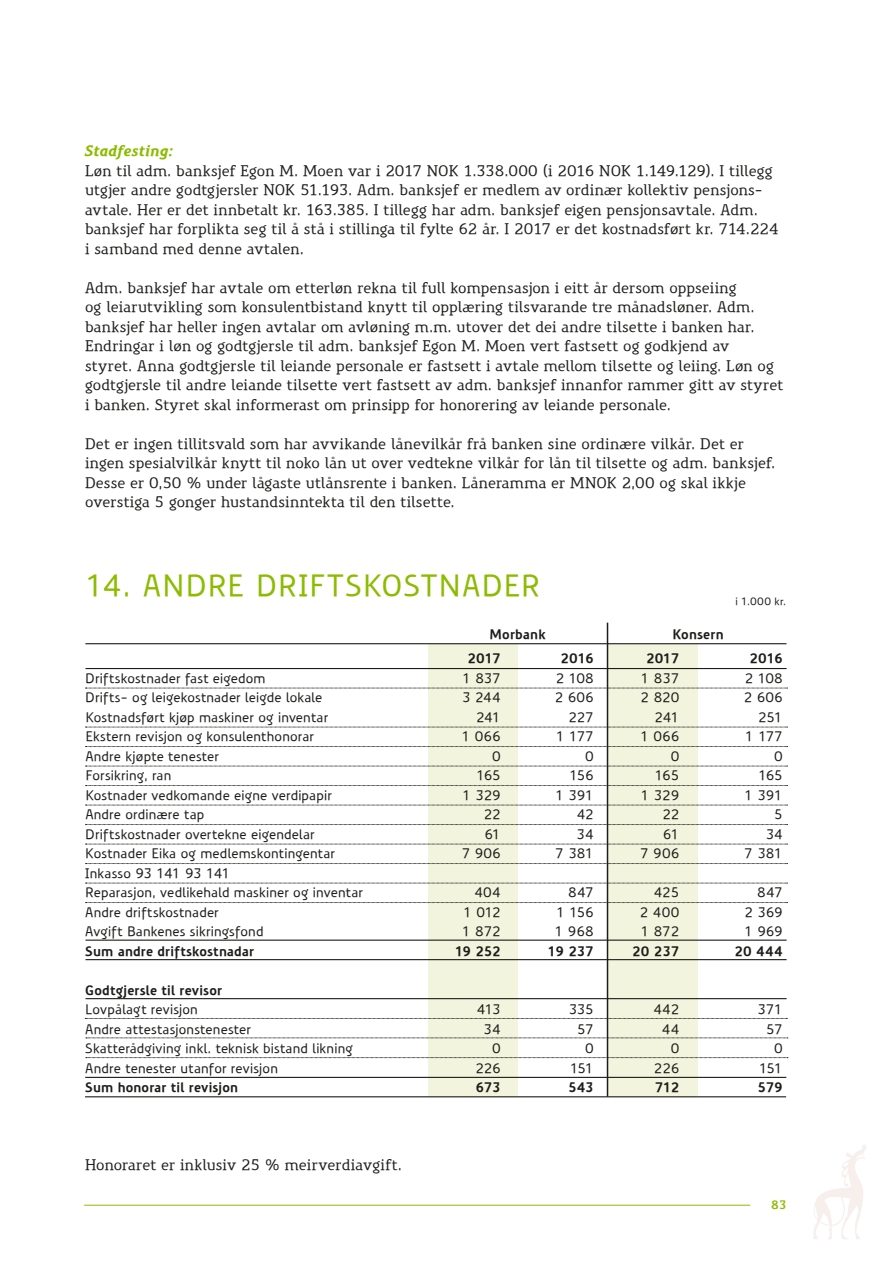
<style>
.page{position:relative;width:893px;height:1263px;background:#fff}
.page>*{position:absolute;margin:0;border:0;box-sizing:border-box;transform-origin:0 0}
.t1{font:500 30px "Precious Sans";letter-spacing:.025em;color:#8dbb00}
.t2{font:500 15px/19.5px "Precious Serif";letter-spacing:.005em;color:#1d1d1b}
.t3{font:italic 900 15px "Precious Serif";letter-spacing:.01em;color:#8dbb00}
.t4{font:500 13.5px/19.5px "Precious Sans";letter-spacing:.01em;color:#1d1d1b}
.t5{font:700 13.5px "Precious Sans";letter-spacing:.005em;color:#1d1d1b}
.t6{font:700 12px "Precious Serif";color:#8dbb00}
.t7{font:500 10.5px "Precious Sans";color:#1d1d1b}
</style>
<div class="page">
<hr style="left:84px;top:1205px;width:666px;height:1px;background:#8dbb00">
<svg style="left:813px;top:1145px;width:53px;height:94px"></svg>
<div style="left:608px;top:644px;width:90px;height:453px;background:#f2f4dd"></div>
<div style="left:428px;top:644px;width:90px;height:453px;background:#f2f4dd"></div>
<svg style="left:86px;top:688px;width:702px;height:1px"></svg>
<hr style="left:86px;top:668px;width:701px;height:1px;background:#1d1d1b">
<svg style="left:86px;top:727px;width:702px;height:1px"></svg>
<svg style="left:86px;top:746px;width:702px;height:1px"></svg>
<svg style="left:86px;top:766px;width:702px;height:1px"></svg>
<svg style="left:86px;top:785px;width:702px;height:1px"></svg>
<svg style="left:86px;top:805px;width:702px;height:1px"></svg>
<svg style="left:86px;top:824px;width:702px;height:1px"></svg>
<svg style="left:86px;top:844px;width:702px;height:1px"></svg>
<svg style="left:86px;top:863px;width:702px;height:1px"></svg>
<svg style="left:86px;top:883px;width:702px;height:1px"></svg>
<svg style="left:86px;top:902px;width:702px;height:1px"></svg>
<hr style="left:86px;top:939px;width:701px;height:2px;background:#1d1d1b">
<hr style="left:86px;top:959px;width:701px;height:1px;background:#1d1d1b">
<hr style="left:86px;top:998px;width:701px;height:1px;background:#1d1d1b">
<svg style="left:86px;top:1038px;width:702px;height:1px"></svg>
<hr style="left:85px;top:643px;width:701px;height:1px;background:#1d1d1b">
<hr style="left:607px;top:623px;width:1px;height:474px;background:#1d1d1b">
<svg style="left:86px;top:1057px;width:702px;height:1px"></svg>
<hr style="left:85px;top:1077px;width:701px;height:1px;background:#1d1d1b">
<svg style="left:85px;top:1018px;width:702px;height:1px"></svg>
<hr style="left:85px;top:1096px;width:701px;height:1px;background:#1d1d1b">
<p class="t3" style="left:85px;top:141px;width:90px">Stadfesting:</p>
<p class="t2" style="left:85px;top:161px;width:695px">Løn til adm. banksjef Egon M. Moen var i 2017 NOK 1.338.000 (i 2016 NOK 1.149.129). I tillegg utgjer andre godtgjersler NOK 51.193. Adm. banksjef er medlem av ordinær kollektiv pensjons&shy;avtale. Her er det innbetalt kr. 163.385. I tillegg har adm. banksjef eigen pensjonsavtale. Adm. banksjef har forplikta seg til å stå i stillinga til fylte 62 år. I 2017 er det kostnadsført kr. 714.224 i samband med denne avtalen.</p>
<p class="t2" style="left:85px;top:278px;width:700px">Adm. banksjef har avtale om etterløn rekna til full kompensasjon i eitt år dersom oppseiing<br>og leiarutvikling som konsulentbistand knytt til opplæring tilsvarande tre månadsløner. Adm. banksjef har heller ingen avtalar om avløning m.m. utover det dei andre tilsette i banken har.<br>Endringar i løn og godtgjersle til adm. banksjef Egon M. Moen vert fastsett og godkjend av<br>styret. Anna godtgjersle til leiande personale er fastsett i avtale mellom tilsette og leiing. Løn og godtgjersle til andre leiande tilsette vert fastsett av adm. banksjef innanfor rammer gitt av styret i banken. Styret skal informerast om prinsipp for honorering av leiande personale.</p>
<p class="t2" style="left:85px;top:434px;width:692px">Det er ingen tillitsvald som har avvikande lånevilkår frå banken sine ordinære vilkår. Det er ingen spesialvilkår knytt til noko lån ut over vedtekne vilkår for lån til tilsette og adm. banksjef.<br>Desse er 0,50 % under lågaste utlånsrente i banken. Låneramma er MNOK 2,00 og skal ikkje overstiga 5 gonger hustandsinntekta til den tilsette.</p>
<h1 class="t1" style="left:86px;top:566px;width:456px">14. ANDRE DRIFTSKOSTNADER</h1>
<p class="t5" style="left:490px;top:626px;width:58px">Morbank</p>
<p class="t5" style="left:672px;top:626px;width:53px">Konsern</p>
<p class="t7" style="left:735px;top:594px;width:52px">i 1.000 kr.</p>
<p class="t5" style="left:468px;top:650px;width:35px">2017</p>
<p class="t5" style="left:560px;top:650px;width:35px">2016</p>
<p class="t5" style="left:646px;top:650px;width:35px">2017</p>
<p class="t5" style="left:749px;top:650px;width:35px">2016</p>
<p class="t4" style="left:85px;top:668px;width:182px">Driftskostnader fast eigedom</p>
<p class="t4" style="left:462px;top:668px;width:40px">1 837</p>
<p class="t4" style="left:556px;top:668px;width:40px">2 108</p>
<p class="t4" style="left:641px;top:668px;width:40px">1 837</p>
<p class="t4" style="left:745px;top:668px;width:40px">2 108</p>
<p class="t4" style="left:85px;top:688px;width:239px">Drifts- og leigekostnader leigde lokale</p>
<p class="t4" style="left:462px;top:688px;width:40px">3 244</p>
<p class="t4" style="left:555px;top:688px;width:41px">2 606</p>
<p class="t4" style="left:641px;top:688px;width:40px">2 820</p>
<p class="t4" style="left:744px;top:688px;width:41px">2 606</p>
<p class="t4" style="left:85px;top:707px;width:244px">Kostnadsført kjøp maskiner og inventar</p>
<p class="t4" style="left:476px;top:707px;width:26px">241</p>
<p class="t4" style="left:568px;top:707px;width:27px">227</p>
<p class="t4" style="left:655px;top:707px;width:26px">241</p>
<p class="t4" style="left:758px;top:707px;width:26px">251</p>
<p class="t4" style="left:85px;top:727px;width:230px">Ekstern revisjon og konsulenthonorar</p>
<p class="t4" style="left:462px;top:727px;width:40px">1 066</p>
<p class="t4" style="left:556px;top:727px;width:39px">1 177</p>
<p class="t4" style="left:640px;top:727px;width:40px">1 066</p>
<p class="t4" style="left:745px;top:727px;width:39px">1 177</p>
<p class="t4" style="left:85px;top:746px;width:135px">Andre kjøpte tenester</p>
<p class="t4" style="left:492px;top:746px;width:10px">0</p>
<p class="t4" style="left:585px;top:746px;width:10px">0</p>
<p class="t4" style="left:671px;top:746px;width:10px">0</p>
<p class="t4" style="left:774px;top:746px;width:10px">0</p>
<p class="t4" style="left:85px;top:766px;width:88px">Forsikring, ran</p>
<p class="t4" style="left:476px;top:766px;width:26px">165</p>
<p class="t4" style="left:569px;top:766px;width:26px">156</p>
<p class="t4" style="left:655px;top:766px;width:26px">165</p>
<p class="t4" style="left:758px;top:766px;width:26px">165</p>
<p class="t4" style="left:85px;top:785px;width:248px">Kostnader vedkomande eigne verdipapir</p>
<p class="t4" style="left:462px;top:785px;width:40px">1 329</p>
<p class="t4" style="left:556px;top:785px;width:40px">1 391</p>
<p class="t4" style="left:641px;top:785px;width:40px">1 329</p>
<p class="t4" style="left:745px;top:785px;width:40px">1 391</p>
<p class="t4" style="left:85px;top:805px;width:120px">Andre ordinære tap</p>
<p class="t4" style="left:484px;top:805px;width:19px">22</p>
<p class="t4" style="left:577px;top:805px;width:19px">42</p>
<p class="t4" style="left:662px;top:805px;width:19px">22</p>
<p class="t4" style="left:774px;top:805px;width:10px">5</p>
<p class="t4" style="left:85px;top:824px;width:231px">Driftskostnader overtekne eigendelar</p>
<p class="t4" style="left:484px;top:824px;width:18px">61</p>
<p class="t4" style="left:577px;top:824px;width:19px">34</p>
<p class="t4" style="left:663px;top:824px;width:18px">61</p>
<p class="t4" style="left:766px;top:824px;width:19px">34</p>
<p class="t4" style="left:85px;top:844px;width:251px">Kostnader Eika og medlemskontingentar</p>
<p class="t4" style="left:462px;top:844px;width:41px">7 906</p>
<p class="t4" style="left:555px;top:844px;width:40px">7 381</p>
<p class="t4" style="left:640px;top:844px;width:41px">7 906</p>
<p class="t4" style="left:744px;top:844px;width:40px">7 381</p>
<p class="t4" style="left:85px;top:863px;width:279px">Inkasso 93 141 93 141<br>Reparasjon, vedlikehald maskiner og inventar</p>
<p class="t4" style="left:474px;top:882px;width:28px">404</p>
<p class="t4" style="left:568px;top:882px;width:27px">847</p>
<p class="t4" style="left:654px;top:882px;width:27px">425</p>
<p class="t4" style="left:757px;top:882px;width:27px">847</p>
<p class="t4" style="left:85px;top:902px;width:135px">Andre driftskostnader</p>
<p class="t4" style="left:463px;top:902px;width:39px">1 012</p>
<p class="t4" style="left:556px;top:902px;width:39px">1 156</p>
<p class="t4" style="left:640px;top:902px;width:41px">2 400</p>
<p class="t4" style="left:744px;top:902px;width:40px">2 369</p>
<p class="t4" style="left:85px;top:921px;width:180px">Avgift Bankenes sikringsfond</p>
<p class="t4" style="left:462px;top:921px;width:40px">1 872</p>
<p class="t4" style="left:555px;top:921px;width:40px">1 968</p>
<p class="t4" style="left:641px;top:921px;width:40px">1 872</p>
<p class="t4" style="left:744px;top:921px;width:40px">1 969</p>
<p class="t5" style="left:85px;top:942px;width:170px">Sum andre driftskostnadar</p>
<p class="t5" style="left:455px;top:942px;width:47px">19 252</p>
<p class="t5" style="left:548px;top:942px;width:47px">19 237</p>
<p class="t5" style="left:632px;top:942px;width:49px">20 237</p>
<p class="t5" style="left:735px;top:942px;width:50px">20 444</p>
<p class="t5" style="left:85px;top:981px;width:138px">Godtgjersle til revisor</p>
<p class="t4" style="left:85px;top:999px;width:114px">Lovpålagt revisjon</p>
<p class="t4" style="left:477px;top:999px;width:26px">413</p>
<p class="t4" style="left:569px;top:999px;width:27px">335</p>
<p class="t4" style="left:653px;top:999px;width:27px">442</p>
<p class="t4" style="left:757px;top:999px;width:27px">371</p>
<p class="t4" style="left:85px;top:1019px;width:167px">Andre attestasjonstenester</p>
<p class="t4" style="left:484px;top:1019px;width:19px">34</p>
<p class="t4" style="left:577px;top:1019px;width:18px">57</p>
<p class="t4" style="left:662px;top:1019px;width:19px">44</p>
<p class="t4" style="left:766px;top:1019px;width:18px">57</p>
<p class="t4" style="left:85px;top:1038px;width:269px">Skatterådgiving inkl. teknisk bistand likning</p>
<p class="t4" style="left:492px;top:1038px;width:10px">0</p>
<p class="t4" style="left:585px;top:1038px;width:10px">0</p>
<p class="t4" style="left:671px;top:1038px;width:10px">0</p>
<p class="t4" style="left:774px;top:1038px;width:10px">0</p>
<p class="t4" style="left:85px;top:1058px;width:194px">Andre tenester utanfor revisjon</p>
<p class="t4" style="left:475px;top:1058px;width:27px">226</p>
<p class="t4" style="left:570px;top:1058px;width:25px">151</p>
<p class="t4" style="left:654px;top:1058px;width:27px">226</p>
<p class="t4" style="left:759px;top:1058px;width:25px">151</p>
<p class="t5" style="left:85px;top:1078px;width:154px">Sum honorar til revisjon</p>
<p class="t5" style="left:476px;top:1078px;width:27px">673</p>
<p class="t5" style="left:568px;top:1078px;width:27px">543</p>
<p class="t5" style="left:655px;top:1078px;width:26px">712</p>
<p class="t5" style="left:758px;top:1078px;width:27px">579</p>
<p class="t2" style="left:85px;top:1155px;width:318px">Honoraret er inklusiv 25 % meirverdiavgift.</p>
<p class="t6" style="left:771px;top:1197px;width:17px">83</p>
</div>
